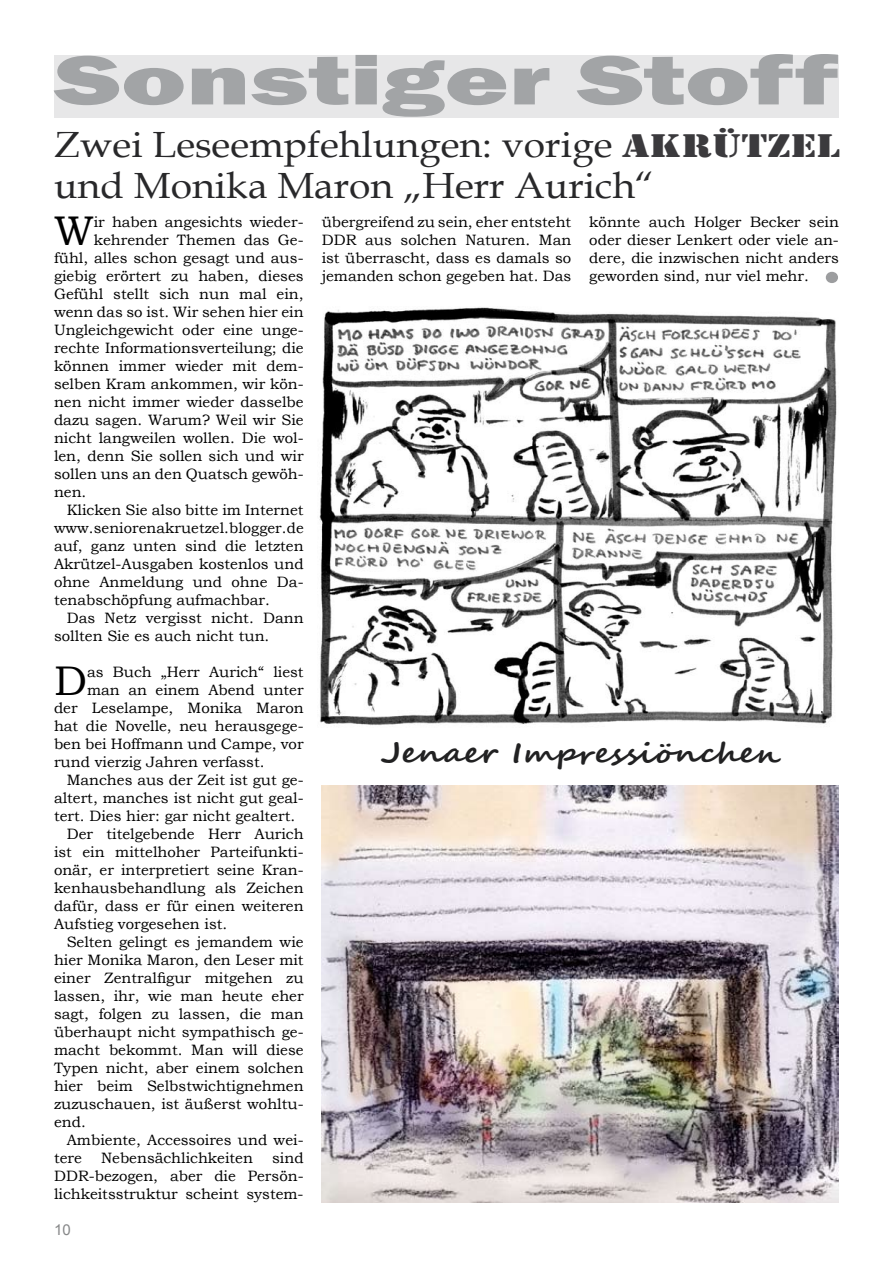
<style>
.page{position:relative;width:893px;height:1263px;background:#fff}
.page>*{position:absolute;margin:0;border:0;box-sizing:border-box;transform-origin:0 0}
.t1{font:800 72px "Franklin Gothic";color:#a2a4a6;scale:1.52 1}
.t2{font:700 61.95px "Bookman Old Style";color:#9c9d9f;scale:1.08 1}
.t3{font:41.4px "Bookman Old Style";color:#000}
.t4{font:36.45px/40.7px "Book Antiqua";color:#28282a;scale:1.07 1}
.t5{font:700 27.6px "Segoe Script";color:#212122;scale:1.2 1}
.t6{font:15px/18px "Bookman Old Style";color:#000;text-align:justify}
.t7{font:15px "Arial";color:#878889}
.s1{font-family:"Stencil";font-size:33.9px;color:#3b3a3d}
.s2{font-size:29.25px}
</style>
<div class="page">
<img style="left:319px;top:307px;width:518px;height:419px">
<img style="left:322px;top:786px;width:517px;height:416px">
<div style="left:54px;top:55px;width:785px;height:63px;background:#e7e7e8"></div>
<h1 class="t1" style="left:55px;top:34px;width:517px">Sonstiger Stoff</h1>
<h3 class="t4" style="left:54px;top:123px;width:736px">Zwei Leseempfehlungen: vorige <span class="s1">AKRÜTZEL </span>und Monika Maron „Herr Aurich“</h3>
<h3 class="t3" style="left:54px;top:204px;width:41px">W</h3>
<p class="t6" style="left:94px;top:213px;width:211px">ir haben angesichts wieder-</p>
<p class="t6" style="left:322px;top:213px;width:251px">übergreifend zu sein, eher entsteht DDR aus solchen Naturen. Man ist überrascht, dass es damals so jemanden schon gegeben hat. Das</p>
<p class="t6" style="left:589px;top:213px;width:251px">könnte auch Holger Becker sein oder dieser Lenkert oder viele an&shy;dere, die inzwischen nicht anders geworden sind, nur viel mehr.</p>
<p class="t6" style="left:94px;top:231px;width:211px">kehrender Themen das Ge-</p>
<p class="t6" style="left:54px;top:249px;width:251px">fühl, alles schon gesagt und aus-</p>
<p class="t6" style="left:54px;top:267px;width:251px">giebig erörtert zu haben, dieses</p>
<p class="t6" style="left:54px;top:285px;width:251px">Gefühl stellt sich nun mal ein,</p>
<p class="t6" style="left:54px;top:303px;width:251px">wenn das so ist. Wir sehen hier ein</p>
<p class="t6" style="left:54px;top:321px;width:251px">Ungleichgewicht oder eine unge-</p>
<p class="t6" style="left:54px;top:339px;width:251px">rechte Informationsverteilung; die</p>
<p class="t6" style="left:54px;top:357px;width:251px">können immer wieder mit dem-</p>
<p class="t6" style="left:54px;top:375px;width:251px">selben Kram ankommen, wir kön-</p>
<p class="t6" style="left:54px;top:393px;width:251px">nen nicht immer wieder dasselbe</p>
<p class="t6" style="left:54px;top:411px;width:251px">dazu sagen. Warum? Weil wir Sie</p>
<p class="t6" style="left:54px;top:429px;width:251px">nicht langweilen wollen. Die wol-</p>
<p class="t6" style="left:54px;top:447px;width:251px">len, denn Sie sollen sich und wir</p>
<p class="t6" style="left:54px;top:465px;width:251px">sollen uns an den Quatsch gewöh-</p>
<p class="t6" style="left:54px;top:483px;width:34px">nen.</p>
<p class="t6" style="left:67px;top:501px;width:238px">Klicken Sie also bitte im Internet</p>
<p class="t6" style="left:54px;top:519px;width:251px">www.seniorenakruetzel.blogger.de</p>
<p class="t6" style="left:54px;top:537px;width:251px">auf, ganz unten sind die letzten</p>
<p class="t6" style="left:54px;top:555px;width:251px">Akrützel-Ausgaben kostenlos und</p>
<p class="t6" style="left:54px;top:573px;width:251px">ohne Anmeldung und ohne Da-</p>
<p class="t6" style="left:54px;top:591px;width:217px">tenabschöpfung aufmachbar.</p>
<p class="t6" style="left:67px;top:609px;width:238px">Das Netz vergisst nicht. Dann</p>
<p class="t6" style="left:54px;top:627px;width:217px">sollten Sie es auch nicht tun.</p>
<h3 class="t3" style="left:54px;top:654px;width:35px">D</h3>
<p class="t6" style="left:87px;top:663px;width:218px">as Buch „Herr Aurich“ liest</p>
<h2 class="t2" style="left:820px;top:217px;width:23px">.</h2>
<p class="t6" style="left:87px;top:681px;width:218px">man an einem Abend unter</p>
<p class="t6" style="left:54px;top:699px;width:251px">der Leselampe, Monika Maron</p>
<p class="t6" style="left:54px;top:717px;width:251px">hat die Novelle, neu herausgege-</p>
<p class="t6" style="left:54px;top:735px;width:251px">ben bei Hoffmann und Campe, vor</p>
<p class="t6" style="left:54px;top:753px;width:212px">rund vierzig Jahren verfasst.</p>
<p class="t6" style="left:67px;top:771px;width:238px">Manches aus der Zeit ist gut ge-</p>
<p class="t6" style="left:54px;top:789px;width:251px">altert, manches ist nicht gut geal-</p>
<p class="t6" style="left:54px;top:807px;width:243px">tert. Dies hier: gar nicht gealtert.</p>
<p class="t6" style="left:67px;top:825px;width:238px">Der titelgebende Herr Aurich</p>
<p class="t6" style="left:54px;top:843px;width:251px">ist ein mittelhoher Parteifunkti-</p>
<p class="t6" style="left:54px;top:861px;width:251px">onär, er interpretiert seine Kran-</p>
<p class="t6" style="left:54px;top:879px;width:251px">kenhausbehandlung als Zeichen</p>
<p class="t6" style="left:54px;top:897px;width:251px">dafür, dass er für einen weiteren</p>
<p class="t6" style="left:54px;top:915px;width:175px">Aufstieg vorgesehen ist.</p>
<p class="t6" style="left:67px;top:933px;width:238px">Selten gelingt es jemandem wie</p>
<p class="t6" style="left:54px;top:951px;width:251px">hier Monika Maron, den Leser mit</p>
<p class="t6" style="left:54px;top:969px;width:251px">einer Zentralfigur mitgehen zu</p>
<p class="t6" style="left:54px;top:987px;width:251px">lassen, ihr, wie man heute eher</p>
<p class="t6" style="left:54px;top:1005px;width:251px">sagt, folgen zu lassen, die man</p>
<p class="t6" style="left:54px;top:1023px;width:251px">überhaupt nicht sympathisch ge-</p>
<p class="t6" style="left:54px;top:1041px;width:251px">macht bekommt. Man will diese</p>
<p class="t6" style="left:54px;top:1059px;width:251px">Typen nicht, aber einem solchen</p>
<p class="t6" style="left:54px;top:1077px;width:251px">hier beim Selbstwichtignehmen</p>
<p class="t6" style="left:54px;top:1095px;width:251px">zuzuschauen, ist äußerst wohltu-</p>
<p class="t6" style="left:54px;top:1113px;width:33px">end.</p>
<p class="t6" style="left:67px;top:1131px;width:238px">Ambiente, Accessoires und wei-</p>
<p class="t6" style="left:54px;top:1149px;width:29px">tere</p>
<p class="t6" style="left:101px;top:1149px;width:153px">Nebensächlichkeiten</p>
<h3 class="t5" style="left:381px;top:730px;width:335px"><span class="s2">J</span>enaer Impressiönchen</h3>
<p class="t6" style="left:54px;top:1149px;width:251px;text-indent:218px">sind DDR-bezogen, aber die Persön&shy;lichkeitsstruktur scheint system-</p>
<p class="t7" style="left:54px;top:1220px;width:18px">10</p>
</div>
